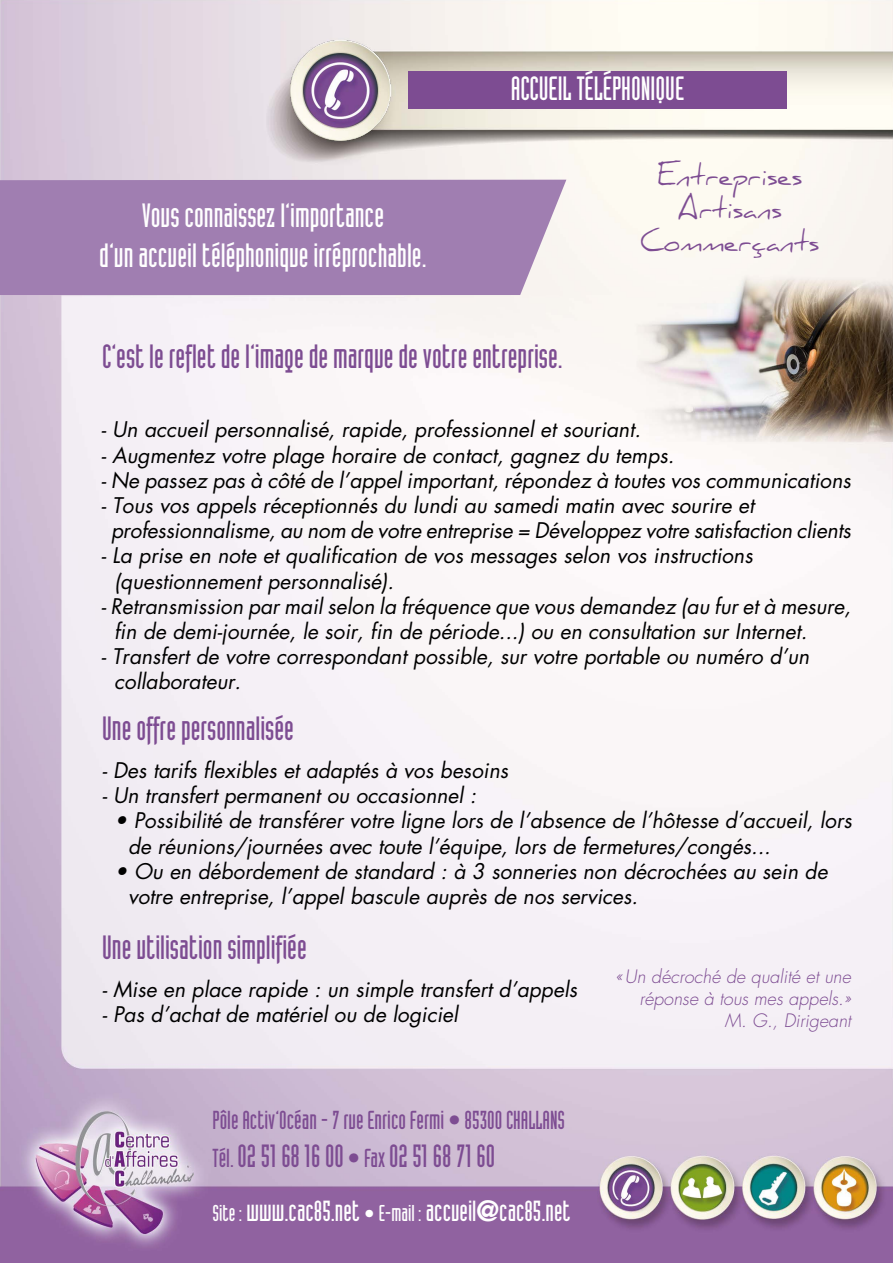
<style>
.page{position:relative;width:893px;height:1263px;background:#fff}
.page>*{position:absolute;margin:0;border:0;box-sizing:border-box;transform-origin:0 0}
.t1{font:33px "Industria Solid A";color:#7d4c92}
.t2{font:33px/39.6px "Industria Solid A";color:#fff;text-align:center}
.t3{font:31.5px "Industria Solid A";color:#7d4c92}
.t4{font:28.5px "Industria Solid A";color:#fff}
.t5{font:27.75px/33.3px "Daniel";color:#7d4c92;text-align:center}
.t6{font:25.5px "Industria Solid A";color:#7d4c92}
.t7{font:italic 21px/25.2px "Futura";color:#000}
.t8{font:italic 300 18px/21.6px "Futura";color:#7d4c92;text-align:right}
.s1{font-size:25.5px}
.s2{font-size:22.5px}
.s3{font-size:21px}
.s4{font-family:"Helvetica Neue";font-weight:700;font-stretch:condensed}
</style>
<div class="page">
<img style="left:0;top:0;width:893px;height:1263px">
<div style="left:408px;top:71px;width:379px;height:38px;background:#7d4c92"></div>
<div style="left:0;top:180px;width:566px;height:115px;background:#a07eb1"></div>
<img style="left:290px;top:40px;width:101px;height:101px">
<h1 class="t2" style="left:99px;top:196px;width:329px">Vous connaissez l’importance<br>d’un accueil téléphonique irréprochable.</h1>
<h1 class="t2" style="left:511px;top:68px;width:175px">ACCUEIL TÉLÉPHONIQUE</h1>
<h3 class="t5" style="left:640px;top:159px;width:181px">Entreprises<br>Artisans<br>Commerçants</h3>
<h1 class="t1" style="left:102px;top:338px;width:462px">C’est le reflet de l’image de marque de votre entreprise.</h1>
<p class="t7" style="left:101px;top:417px;width:541px">- Un accueil personnalisé, rapide, professionnel et souriant.</p>
<p class="t7" style="left:101px;top:442px;width:575px">- Augmentez votre plage horaire de contact, gagnez du temps.</p>
<p class="t7" style="left:101px;top:467px;width:751px">- Ne passez pas à côté de l’appel important, répondez à toutes vos communications</p>
<p class="t7" style="left:111px;top:492px;width:741px;text-indent:-10px">- Tous vos appels réceptionnés du lundi au samedi matin avec sourire et professionnalisme, au nom de votre entreprise = Développez votre satisfaction clients</p>
<p class="t7" style="left:114px;top:543px;width:640px;text-indent:-13px">- La prise en note et qualification de vos messages selon vos instructions (questionnement personnalisé).</p>
<p class="t7" style="left:114px;top:593px;width:738px;text-indent:-13px">- Retransmission par mail selon la fréquence que vous demandez (au fur et à mesure, fin de demi-journée, le soir, fin de période...) ou en consultation sur Internet.</p>
<p class="t7" style="left:114px;top:644px;width:697px;text-indent:-13px">- Transfert de votre correspondant possible, sur votre portable ou numéro d’un collaborateur.</p>
<h1 class="t1" style="left:102px;top:710px;width:193px">Une offre personnalisée</h1>
<p class="t7" style="left:102px;top:757px;width:407px">- Des tarifs flexibles et adaptés à vos besoins</p>
<p class="t7" style="left:102px;top:782px;width:375px">- Un transfert permanent ou occasionnel :</p>
<p class="t7" style="left:128px;top:808px;width:725px;text-indent:-13px">• Possibilité de transférer votre ligne lors de l’absence de l’hôtesse d’accueil, lors de réunions/journées avec toute l’équipe, lors de fermetures/congés...</p>
<p class="t7" style="left:128px;top:858px;width:701px;text-indent:-13px">• Ou en débordement de standard : à 3 sonneries non décrochées au sein de votre entreprise, l’appel bascule auprès de nos services.</p>
<h1 class="t1" style="left:102px;top:929px;width:206px">Une utilisation simplifiée</h1>
<p class="t7" style="left:102px;top:976px;width:476px">- Mise en place rapide : un simple transfert d’appels</p>
<p class="t7" style="left:102px;top:1001px;width:357px">- Pas d’achat de matériel ou de logiciel</p>
<p class="t8" style="left:616px;top:966px;width:237px">«Un décroché de qualité et une réponse à tous mes appels.»<br>M. G., Dirigeant</p>
<p class="t6" style="left:213px;top:1106px;width:354px">Pôle Activ’Océan - 7 rue Enrico Fermi • 85300 CHALLANS</p>
<h2 class="t3" style="left:213px;top:1139px;width:284px"><span class="s1">Tél.</span> 02 51 68 16 00 <span class="s1">• Fax</span> 02 51 68 71 60</h2>
<h3 class="t4" style="left:213px;top:1195px;width:359px"><span class="s2">Site :</span> www.cac85.net <span class="s3">•</span> <span class="s2">E-mail :</span> accueil<span class="s4">@</span>cac85.net</h3>
</div>
